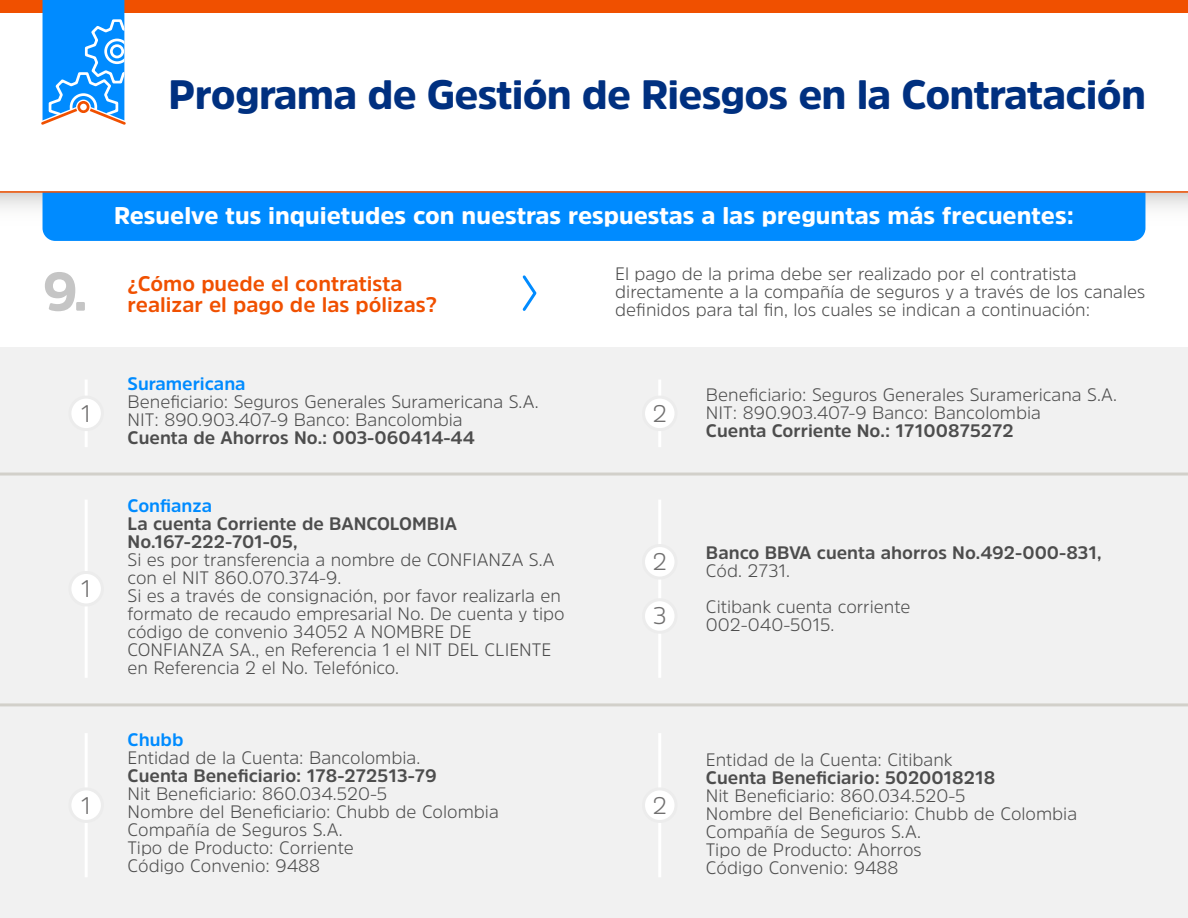
<style>
.page{position:relative;width:1188px;height:918px;background:#fff}
.page>*{position:absolute;margin:0;border:0;box-sizing:border-box;transform-origin:0 0}
.t1{font:900 54px "Amsi Pro";color:#c5c5c5}
.t2{font:900 40.8px "Amsi Pro";letter-spacing:-.02em;color:#003080}
.t3{font:900 24px "Amsi Pro";color:#fff}
.t4{font:300 24px "Amsi Pro";color:#706f6f}
.t5{font:700 21px/21px "Amsi Pro";color:#f05000}
.t6{font:300 18px/18px "Amsi Pro";color:#4d4d4d}
.t7{font:700 18px/18px "Amsi Pro";color:#4d4d4d}
.t8{font:700 18px "Amsi Pro";color:#008bff}
</style>
<div class="page">
<div style="left:0;top:348px;width:1188px;height:570px;background:#f1f1f1"></div>
<div style="left:0;top:192px;width:1188px;height:38px;background:linear-gradient(to bottom,#dcdedf,#fff)"></div>
<div style="left:43px;top:193px;width:1102px;height:48px;background:#008bff"></div>
<div style="left:0;top:0;width:1188px;height:13px;background:#f05000"></div>
<hr style="left:0;top:191px;width:1188px;height:2px;background:#f05000">
<svg style="left:41px;top:0;width:85px;height:125px"></svg>
<div style="left:79px;top:102px;width:9px;height:10px;background:#fff;border-radius:50%"></div>
<div style="left:76px;top:100px;width:15px;height:14px;border:5px solid #fff;border-radius:50%"></div>
<div style="left:77px;top:101px;width:12px;height:12px;border:3px solid #f05000;border-radius:50%"></div>
<svg style="left:522px;top:275px;width:15px;height:36px"></svg>
<hr style="left:0;top:473px;width:1188px;height:3px;background:#d2d0ca">
<hr style="left:0;top:703px;width:1188px;height:3px;background:#d2d0ca">
<hr style="left:85px;top:380px;width:3px;height:67px;background:#fff">
<div style="left:70px;top:397px;width:32px;height:33px;background:#fff;border-radius:50%"></div>
<div style="left:68px;top:396px;width:36px;height:35px;border:3px solid #ececec;border-radius:50%"></div>
<hr style="left:658px;top:380px;width:3px;height:67px;background:#fff">
<div style="left:644px;top:397px;width:32px;height:33px;background:#fff;border-radius:50%"></div>
<div style="left:642px;top:396px;width:36px;height:35px;border:3px solid #ececec;border-radius:50%"></div>
<hr style="left:85px;top:500px;width:3px;height:178px;background:#fff">
<div style="left:70px;top:572px;width:32px;height:33px;background:#fff;border-radius:50%"></div>
<div style="left:68px;top:571px;width:36px;height:35px;border:3px solid #ececec;border-radius:50%"></div>
<hr style="left:658px;top:500px;width:3px;height:178px;background:#fff">
<div style="left:644px;top:600px;width:32px;height:32px;background:#fff;border-radius:50%"></div>
<div style="left:642px;top:598px;width:36px;height:36px;border:3px solid #ececec;border-radius:50%"></div>
<div style="left:644px;top:546px;width:32px;height:32px;background:#fff;border-radius:50%"></div>
<div style="left:642px;top:544px;width:36px;height:36px;border:3px solid #ececec;border-radius:50%"></div>
<hr style="left:85px;top:733px;width:3px;height:144px;background:#fff">
<div style="left:70px;top:789px;width:32px;height:32px;background:#fff;border-radius:50%"></div>
<div style="left:68px;top:787px;width:36px;height:36px;border:3px solid #ececec;border-radius:50%"></div>
<hr style="left:658px;top:733px;width:3px;height:144px;background:#fff">
<div style="left:644px;top:789px;width:32px;height:32px;background:#fff;border-radius:50%"></div>
<div style="left:642px;top:787px;width:36px;height:36px;border:3px solid #ececec;border-radius:50%"></div>
<h2 class="t2" style="left:168px;top:67px;width:979px">Programa de Gestión de Riesgos en la Contratación</h2>
<h1 class="t1" style="left:43px;top:254px;width:47px">9.</h1>
<h3 class="t3" style="left:114px;top:199px;width:961px">Resuelve tus inquietudes con nuestras respuestas a las preguntas más frecuentes:</h3>
<p class="t5" style="left:128px;top:273px;width:311px">¿Cómo puede el contratista realizar el pago de las pólizas?</p>
<p class="t6" style="left:615px;top:265px;width:532px">El pago de la prima debe ser realizado por el contratista directamente a la compañía de seguros y a través de los canales</p>
<p class="t6" style="left:615px;top:301px;width:477px">definidos para tal fin, los cuales se indican a continuación:</p>
<p class="t8" style="left:128px;top:371px;width:120px">Suramericana</p>
<p class="t6" style="left:128px;top:392px;width:413px">Beneficiario: Seguros Generales Suramericana S.A.<br>NIT: 890.903.407-9 Banco: Bancolombia</p>
<p class="t7" style="left:128px;top:428px;width:349px">Cuenta de Ahorros No.: 003-060414-44</p>
<h3 class="t4" style="left:81px;top:397px;width:12px">1</h3>
<h3 class="t4" style="left:652px;top:397px;width:16px">2</h3>
<p class="t6" style="left:706px;top:385px;width:413px">Beneficiario: Seguros Generales Suramericana S.A.<br>NIT: 890.903.407-9 Banco: Bancolombia</p>
<p class="t7" style="left:706px;top:421px;width:309px">Cuenta Corriente No.: 17100875272</p>
<h3 class="t4" style="left:81px;top:572px;width:12px">1</h3>
<p class="t8" style="left:128px;top:493px;width:86px">Confianza</p>
<p class="t7" style="left:128px;top:514px;width:331px">La cuenta Corriente de BANCOLOMBIA<br>No.167-222-701-05,</p>
<p class="t6" style="left:128px;top:550px;width:439px">Si es por transferencia a nombre de CONFIANZA S.A con el NIT 860.070.374-9.<br>Si es a través de consignación, por favor realizarla en formato de recaudo empresarial No. De cuenta y tipo código de convenio 34052 A NOMBRE DE CONFIANZA SA., en Referencia 1 el NIT DEL CLIENTE en Referencia 2 el No. Telefónico.</p>
<p class="t7" style="left:706px;top:543px;width:397px">Banco BBVA cuenta ahorros No.492-000-831,</p>
<h3 class="t4" style="left:652px;top:545px;width:16px">2</h3>
<p class="t6" style="left:706px;top:552px;width:206px;line-height:36px">Cód. 2731.<br>Citibank cuenta corriente</p>
<p class="t6" style="left:706px;top:615px;width:130px">002-040-5015.</p>
<h3 class="t4" style="left:653px;top:599px;width:15px">3</h3>
<p class="t8" style="left:128px;top:727px;width:57px">Chubb</p>
<p class="t6" style="left:128px;top:748px;width:294px">Entidad de la Cuenta: Bancolombia.</p>
<p class="t7" style="left:128px;top:766px;width:311px">Cuenta Beneficiario: 178-272513-79</p>
<p class="t6" style="left:128px;top:784px;width:373px">Nit Beneficiario: 860.034.520-5<br>Nombre del Beneficiario: Chubb de Colombia<br>Compañía de Seguros S.A.<br>Tipo de Producto: Corriente<br>Código Convenio: 9488</p>
<h3 class="t4" style="left:81px;top:788px;width:12px">1</h3>
<h3 class="t4" style="left:652px;top:788px;width:16px">2</h3>
<p class="t6" style="left:706px;top:750px;width:248px">Entidad de la Cuenta: Citibank</p>
<p class="t7" style="left:706px;top:768px;width:291px">Cuenta Beneficiario: 5020018218</p>
<p class="t6" style="left:706px;top:786px;width:373px">Nit Beneficiario: 860.034.520-5<br>Nombre del Beneficiario: Chubb de Colombia<br>Compañía de Seguros S.A.<br>Tipo de Producto: Ahorros<br>Código Convenio: 9488</p>
</div>
